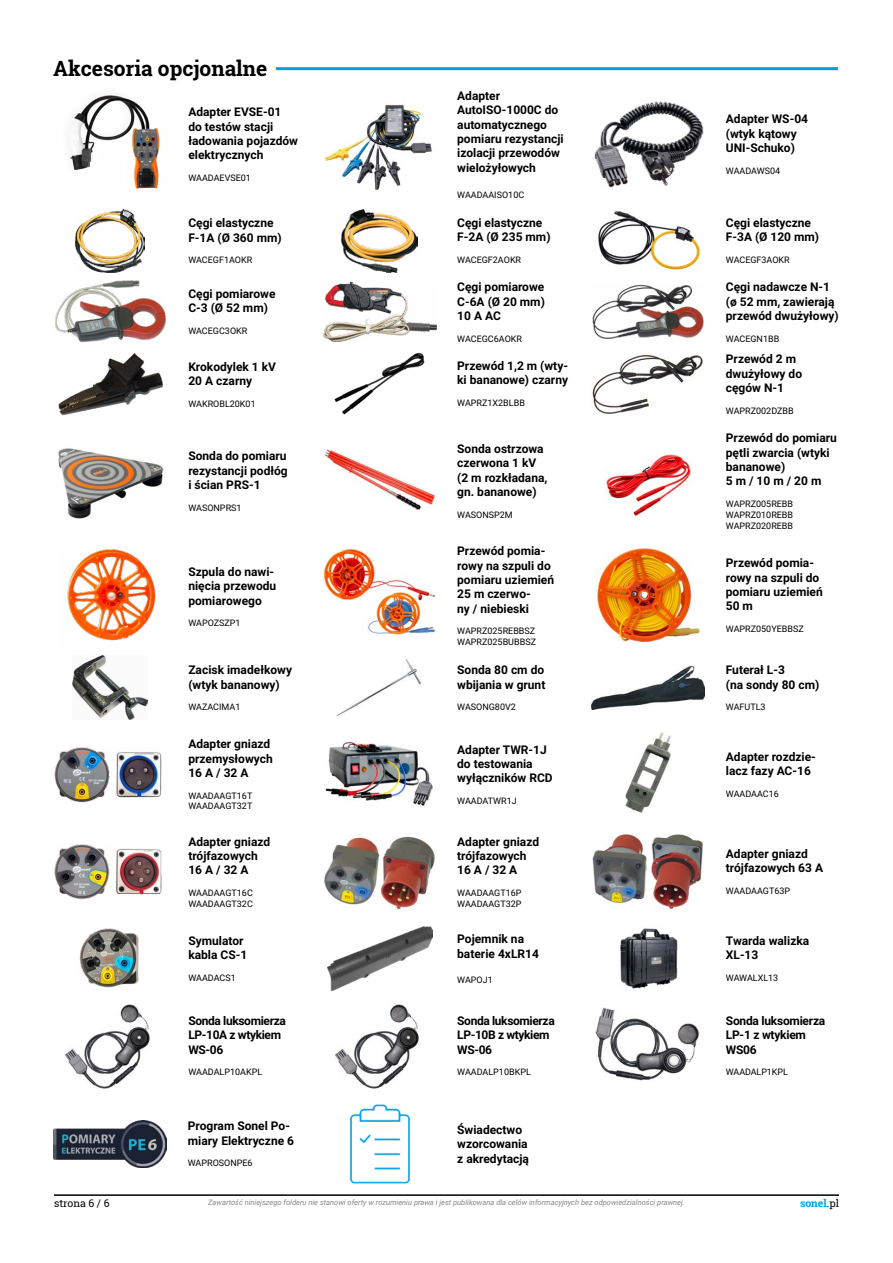
<style>
.page{position:relative;width:893px;height:1263px;background:#fff}
.page>*{position:absolute;margin:0;border:0;box-sizing:border-box;transform-origin:0 0}
.t1{font:700 21px "Roboto Slab";color:#000}
.t2{font:700 12px/14.4px "Roboto";color:#000}
.t3{font:700 12px/14.4px "Roboto";letter-spacing:-.03em;color:#000}
.t4{font:700 12px/14.4px "Roboto";letter-spacing:-.02em;color:#000}
.t5{font:10.5px "Roboto Slab";color:#000}
.t6{font:700 10.5px "Roboto Slab";color:#009fe3}
.t7{font:9px/10.8px "Roboto";color:#000}
.t8{font:italic 7.5px "Roboto";color:#878787}
.s1{font-weight:400;color:#000}
</style>
<div class="page">
<hr style="left:54px;top:1194px;width:785px;height:2px;background:#000">
<img style="left:594px;top:101px;width:110px;height:87px">
<img style="left:324px;top:104px;width:108px;height:86px">
<img style="left:70px;top:95px;width:90px;height:94px">
<img style="left:592px;top:284px;width:112px;height:55px">
<img style="left:55px;top:280px;width:111px;height:62px">
<hr style="left:276px;top:67px;width:562px;height:3px;background:#009fe3">
<img style="left:341px;top:209px;width:77px;height:63px">
<img style="left:75px;top:210px;width:70px;height:63px">
<img style="left:598px;top:210px;width:102px;height:60px">
<img style="left:323px;top:282px;width:113px;height:59px">
<img style="left:323px;top:548px;width:105px;height:52px">
<img style="left:368px;top:592px;width:68px;height:43px">
<img style="left:595px;top:1007px;width:104px;height:74px">
<img style="left:335px;top:1004px;width:84px;height:84px">
<img style="left:65px;top:1004px;width:85px;height:84px">
<img style="left:595px;top:546px;width:106px;height:97px">
<img style="left:604px;top:454px;width:87px;height:62px">
<img style="left:620px;top:928px;width:58px;height:61px">
<img style="left:54px;top:844px;width:108px;height:56px">
<img style="left:324px;top:836px;width:111px;height:74px">
<img style="left:54px;top:747px;width:108px;height:55px">
<img style="left:592px;top:834px;width:112px;height:75px">
<img style="left:334px;top:352px;width:90px;height:62px">
<img style="left:58px;top:448px;width:106px;height:71px">
<img style="left:73px;top:656px;width:74px;height:64px">
<img style="left:625px;top:732px;width:46px;height:81px">
<img style="left:325px;top:741px;width:108px;height:65px">
<img style="left:592px;top:354px;width:111px;height:60px">
<img style="left:58px;top:353px;width:105px;height:63px">
<img style="left:79px;top:928px;width:60px;height:60px">
<img style="left:67px;top:549px;width:89px;height:92px">
<img style="left:327px;top:927px;width:105px;height:63px">
<img style="left:592px;top:666px;width:113px;height:43px">
<img style="left:53px;top:1120px;width:114px;height:48px">
<img style="left:323px;top:449px;width:113px;height:61px">
<img style="left:350px;top:1104px;width:60px;height:80px">
<img style="left:336px;top:659px;width:86px;height:57px">
<h1 class="t1" style="left:53px;top:54px;width:216px">Akcesoria opcjonalne</h1>
<p class="t2" style="left:188px;top:104px;width:111px">Adapter EVSE-01<br>do testów stacji ładowania pojazdów elektrycznych</p>
<p class="t7" style="left:188px;top:172px;width:64px">WAADAEVSE01</p>
<p class="t2" style="left:188px;top:215px;width:95px">Cęgi elastyczne<br>F-1A (Ø 360 mm)</p>
<p class="t7" style="left:188px;top:254px;width:65px">WACEGF1AOKR</p>
<p class="t2" style="left:188px;top:286px;width:89px">Cęgi pomiarowe<br>C-3 (Ø 52 mm)</p>
<p class="t7" style="left:188px;top:325px;width:61px">WACEGC3OKR</p>
<p class="t2" style="left:188px;top:359px;width:89px">Krokodylek 1 kV<br>20 A czarny</p>
<p class="t7" style="left:188px;top:398px;width:69px">WAKROBL20K01</p>
<p class="t2" style="left:188px;top:448px;width:101px;text-align:justify">Sonda do pomiaru rezystancji podłóg i ścian PRS-1</p>
<p class="t7" style="left:188px;top:502px;width:55px">WASONPRS1</p>
<p class="t2" style="left:188px;top:564px;width:89px">Szpula do nawi&shy;nięcia przewodu pomiarowego</p>
<p class="t7" style="left:188px;top:617px;width:54px">WAPOZSZP1</p>
<p class="t2" style="left:188px;top:662px;width:105px">Zacisk imadełkowy (wtyk bananowy)</p>
<p class="t7" style="left:188px;top:701px;width:54px">WAZACIMA1</p>
<p class="t2" style="left:188px;top:736px;width:86px">Adapter gniazd przemysłowych<br>16 A / 32 A</p>
<p class="t7" style="left:188px;top:790px;width:66px">WAADAAGT16T<br>WAADAAGT32T</p>
<p class="t2" style="left:188px;top:834px;width:83px">Adapter gniazd trójfazowych<br>16 A / 32 A</p>
<p class="t7" style="left:188px;top:887px;width:66px">WAADAAGT16C<br>WAADAAGT32C</p>
<p class="t2" style="left:188px;top:933px;width:60px">Symulator kabla CS-1</p>
<p class="t7" style="left:188px;top:972px;width:49px">WAADACS1</p>
<p class="t3" style="left:188px;top:1013px;width:99px">Sonda luksomierza<br>LP-10A z wtykiem<br>WS-06</p>
<p class="t7" style="left:188px;top:1066px;width:75px">WAADALP10AKPL</p>
<p class="t2" style="left:188px;top:1118px;width:108px">Program Sonel Po&shy;miary Elektryczne 6</p>
<p class="t7" style="left:188px;top:1157px;width:66px">WAPROSONPE6</p>
<p class="t2" style="left:457px;top:88px;width:108px">Adapter<br>AutoISO-1000C do automatycznego pomiaru rezystancji izolacji przewodów wielożyłowych</p>
<p class="t7" style="left:457px;top:189px;width:69px">WAADAAISO10C</p>
<p class="t2" style="left:457px;top:215px;width:95px">Cęgi elastyczne<br>F-2A (Ø 235 mm)</p>
<p class="t7" style="left:457px;top:254px;width:65px">WACEGF2AOKR</p>
<p class="t2" style="left:457px;top:279px;width:89px;text-align:justify">Cęgi pomiarowe C-6A (Ø 20 mm)<br>10 A AC</p>
<p class="t7" style="left:457px;top:333px;width:66px">WACEGC6AOKR</p>
<p class="t2" style="left:457px;top:358px;width:112px">Przewód 1,2 m (wty&shy;ki bananowe) czarny</p>
<p class="t7" style="left:457px;top:397px;width:69px">WAPRZ1X2BLBB</p>
<p class="t2" style="left:457px;top:441px;width:92px">Sonda ostrzowa czerwona 1 kV (2 m rozkładana, gn. bananowe)</p>
<p class="t7" style="left:457px;top:509px;width:57px">WASONSP2M</p>
<p class="t2" style="left:457px;top:543px;width:98px">Przewód pomia&shy;rowy na szpuli do pomiaru uziemień<br>25 m czerwo-<br>ny / niebieski</p>
<p class="t7" style="left:457px;top:625px;width:80px">WAPRZ025REBBSZ<br>WAPRZ025BUBBSZ</p>
<p class="t2" style="left:457px;top:662px;width:90px">Sonda 80 cm do wbijania w grunt</p>
<p class="t7" style="left:457px;top:701px;width:60px">WASONG80V2</p>
<p class="t2" style="left:457px;top:742px;width:97px">Adapter TWR-1J do testowania wyłączników RCD</p>
<p class="t7" style="left:457px;top:795px;width:61px">WAADATWR1J</p>
<p class="t2" style="left:457px;top:834px;width:83px">Adapter gniazd trójfazowych<br>16 A / 32 A</p>
<p class="t7" style="left:457px;top:887px;width:66px">WAADAAGT16P<br>WAADAAGT32P</p>
<p class="t2" style="left:457px;top:931px;width:83px">Pojemnik na baterie 4xLR14</p>
<p class="t7" style="left:457px;top:974px;width:37px">WAPOJ1</p>
<p class="t3" style="left:457px;top:1013px;width:99px">Sonda luksomierza<br>LP-10B z wtykiem<br>WS-06</p>
<p class="t7" style="left:457px;top:1066px;width:75px">WAADALP10BKPL</p>
<p class="t2" style="left:457px;top:1122px;width:73px">Świadectwo wzorcowania z akredytacją</p>
<p class="t2" style="left:726px;top:112px;width:84px">Adapter WS-04 (wtyk kątowy<br>UNI-Schuko)</p>
<p class="t7" style="left:726px;top:165px;width:56px">WAADAWS04</p>
<p class="t2" style="left:726px;top:215px;width:95px">Cęgi elastyczne<br>F-3A (Ø 120 mm)</p>
<p class="t7" style="left:726px;top:254px;width:65px">WACEGF3AOKR</p>
<p class="t2" style="left:726px;top:279px;width:114px">Cęgi nadawcze N-1 (ø 52 mm, zawierają przewód dwużyłowy)</p>
<p class="t7" style="left:726px;top:333px;width:55px">WACEGN1BB</p>
<p class="t2" style="left:726px;top:351px;width:78px">Przewód 2 m dwużyłowy do cęgów N-1</p>
<p class="t7" style="left:726px;top:405px;width:69px">WAPRZ002DZBB</p>
<p class="t2" style="left:726px;top:430px;width:113px">Przewód do pomiaru pętli zwarcia (wtyki bananowe)<br>5 m / 10 m / 20 m</p>
<p class="t7" style="left:726px;top:498px;width:69px;text-align:justify">WAPRZ005REBB WAPRZ010REBB WAPRZ020REBB</p>
<p class="t2" style="left:726px;top:555px;width:98px">Przewód pomia&shy;rowy na szpuli do pomiaru uziemień<br>50 m</p>
<p class="t7" style="left:726px;top:623px;width:79px">WAPRZ050YEBBSZ</p>
<p class="t2" style="left:726px;top:662px;width:95px">Futerał L-3<br>(na sondy 80 cm)</p>
<p class="t7" style="left:726px;top:701px;width:41px">WAFUTL3</p>
<p class="t2" style="left:726px;top:749px;width:91px">Adapter rozdzie&shy;lacz fazy AC-16</p>
<p class="t7" style="left:726px;top:788px;width:55px">WAADAAC16</p>
<p class="t2" style="left:726px;top:846px;width:99px">Adapter gniazd trójfazowych 63 A</p>
<p class="t7" style="left:726px;top:885px;width:66px">WAADAAGT63P</p>
<p class="t2" style="left:726px;top:933px;width:85px">Twarda walizka<br>XL-13</p>
<p class="t7" style="left:726px;top:972px;width:54px">WAWALXL13</p>
<p class="t4" style="left:726px;top:1013px;width:101px">Sonda luksomierza<br>LP-1 z wtykiem<br>WS06</p>
<p class="t7" style="left:726px;top:1066px;width:64px">WAADALP1KPL</p>
<p class="t5" style="left:54px;top:1196px;width:57px">strona 6 / 6</p>
<p class="t8" style="left:208px;top:1197px;width:478px">Zawartość niniejszego folderu nie stanowi oferty w rozumieniu prawa i jest publikowana dla celów informacyjnych bez odpowiedzialności prawnej.</p>
<p class="t6" style="left:800px;top:1196px;width:40px">sonel<span class="s1">.pl</span></p>
</div>
